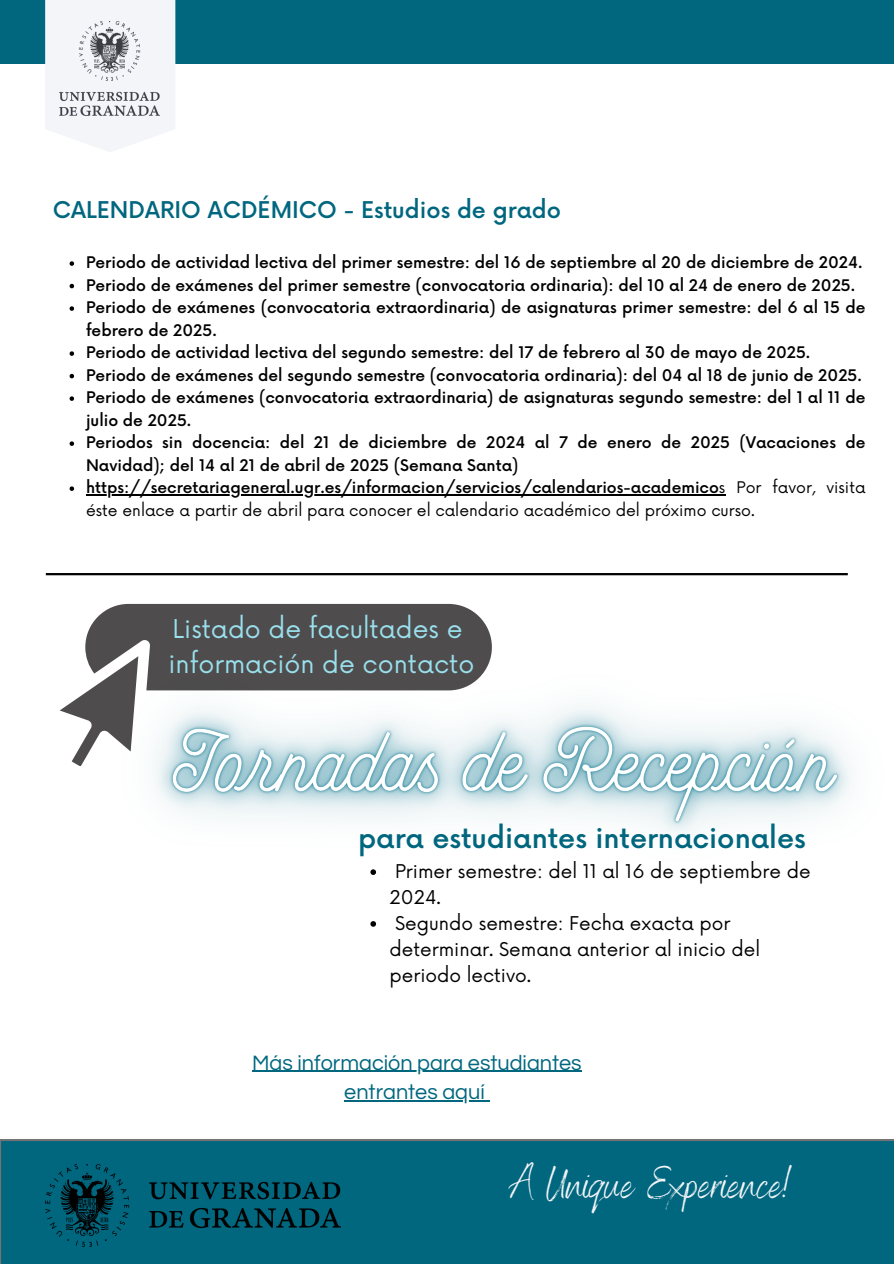
<style>
.page{position:relative;width:894px;height:1264px;background:#fff}
.page>*{position:absolute;margin:0;border:0;box-sizing:border-box;transform-origin:0 0}
.t1{font:45px "Benedict";color:#f3f5f9}
.t2{font:500 27.45px "Now";color:#00677f}
.t3{font:25.35px/34.8px "Now";color:#99dfec}
.t4{font:500 22.5px "Now";color:#00677f}
.t5{font:21.6px "Questrial";color:#00677f}
.t6{font:18.45px/25.8px "Now";color:#000}
.t7{font:500 15.6px/22.5px "Now";color:#000}
.t8{font:15.6px/22.5px "Now";color:#000}
.s1{font-weight:500}
</style>
<div class="page">
<div style="left:0;top:1139px;width:893px;height:124px;background:#00677f"></div>
<img style="left:45px;top:1164px;width:295px;height:82px">
<hr style="left:46px;top:573px;width:801px;height:2px;background:#000">
<div style="left:0;top:0;width:893px;height:64px;background:#00677f"></div>
<svg style="left:45px;top:0;width:130px;height:152px"></svg>
<img style="left:59px;top:21px;width:101px;height:95px">
<svg style="left:60px;top:604px;width:407px;height:108px;fill:#4e4c4d"></svg>
<svg style="left:70px;top:261px;width:4px;height:5px"></svg>
<svg style="left:70px;top:284px;width:4px;height:4px"></svg>
<svg style="left:70px;top:306px;width:4px;height:5px"></svg>
<svg style="left:70px;top:351px;width:4px;height:5px"></svg>
<svg style="left:70px;top:374px;width:4px;height:4px"></svg>
<svg style="left:70px;top:396px;width:4px;height:5px"></svg>
<svg style="left:70px;top:441px;width:4px;height:5px"></svg>
<svg style="left:70px;top:486px;width:4px;height:5px"></svg>
<hr style="left:86px;top:494px;width:632px;height:1px;background:#000">
<hr style="left:252px;top:1070px;width:329px;height:1px;background:#00677f">
<hr style="left:344px;top:1099px;width:140px;height:2px;background:#00677f">
<img style="left:64px;top:608px;width:787px;height:319px">
<p class="t4" style="left:53px;top:197px;width:509px">CALENDARIO ACDÉMICO - Estudios de grado</p>
<p class="t7" style="left:86px;top:252px;width:777px">Periodo de actividad lectiva del primer semestre: del 16 de septiembre al 20 de diciembre de 2024.</p>
<p class="t7" style="left:86px;top:275px;width:770px">Periodo de exámenes del primer semestre (convocatoria ordinaria): del 10 al 24 de enero de 2025.</p>
<p class="t7" style="left:86px;top:297px;width:780px">Periodo de exámenes (convocatoria extraordinaria) de asignaturas primer semestre: del 6 al 15 de febrero de 2025.</p>
<p class="t7" style="left:86px;top:342px;width:725px">Periodo de actividad lectiva del segundo semestre: del 17 de febrero al 30 de mayo de 2025.</p>
<p class="t7" style="left:86px;top:365px;width:777px">Periodo de exámenes del segundo semestre (convocatoria ordinaria): del 04 al 18 de junio de 2025.</p>
<p class="t7" style="left:86px;top:387px;width:780px">Periodo de exámenes (convocatoria extraordinaria) de asignaturas segundo semestre: del 1 al 11 de julio de 2025.</p>
<h4 class="t7" style="left:86px;top:432px;width:780px">Periodos sin docencia: del 21 de diciembre de 2024 al 7 de enero de 2025 (Vacaciones de<br>Navidad); del 14 al 21 de abril de 2025 (Semana Santa)</h4>
<h3 class="t8" style="left:86px;top:477px;width:780px"><span class="s1">https://secretariageneral.ugr.es/informacion/servicios/calendarios-academico</span>s Por favor, visita éste enlace a partir de abril para conocer el calendario académico del próximo curso.</h3>
<p class="t3" style="left:168px;top:613px;width:307px">Listado de facultades e información de contacto</p>
<p class="t2" style="left:358px;top:823px;width:449px">para estudiantes internacionales</p>
<h6 class="t6" style="left:389px;top:859px;width:422px;text-indent:6px">Primer semestre: del 11 al 16 de septiembre de<br>2024.</h6>
<p class="t6" style="left:389px;top:911px;width:372px;text-indent:6px">Segundo semestre: Fecha exacta por determinar. Semana anterior al inicio del periodo lectivo.</p>
<h2 class="t5" style="left:252px;top:1051px;width:331px">Más información para estudiantes</h2>
<p class="t5" style="left:344px;top:1081px;width:142px">entrantes aquí</p>
<p class="t1" style="left:510px;top:1155px;width:283px">A Unique Experience!</p>
</div>
